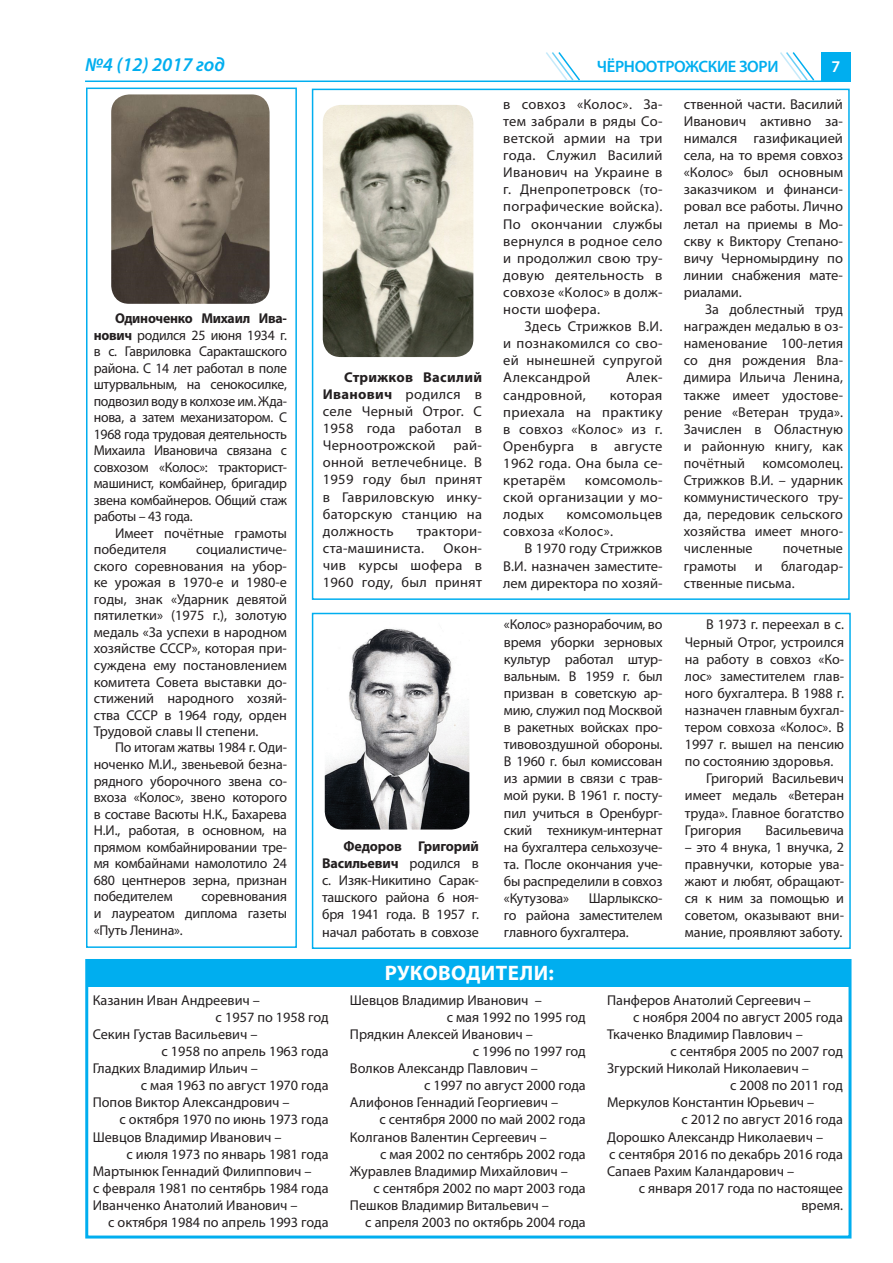
<style>
.page{position:relative;width:893px;height:1263px;background:#fff}
.page>*{position:absolute;margin:0;border:0;box-sizing:border-box;transform-origin:0 0}
.t1{font:700 21px "Myriad Pro";letter-spacing:.02em;color:#fff}
.t2{font:italic 600 19.5px "Myriad Pro";color:#00aeef}
.t3{font:600 16.5px "Myriad Pro";letter-spacing:-.02em;color:#00aeef}
.t4{font:600 16.5px "Myriad Pro";color:#fff}
.t5{font:14.25px/17.1px "Myriad Pro";color:#231f20;text-align:justify}
.t6{font:14.25px/17.1px "Myriad Pro";letter-spacing:.02em;color:#231f20}
.s1{font-weight:700}
</style>
<div class="page">
<div style="left:821px;top:53px;width:29px;height:29px;background:#00aeef"></div>
<hr style="left:85px;top:81px;width:751px;height:1px;background:#00aeef">
<svg style="left:544px;top:52px;width:38px;height:29px"></svg>
<svg style="left:778px;top:52px;width:38px;height:29px"></svg>
<div style="left:86px;top:959px;width:764px;height:28px;background:#00aeef"></div>
<img style="left:111px;top:94px;width:159px;height:210px">
<img style="left:323px;top:105px;width:150px;height:252px">
<img style="left:325px;top:628px;width:144px;height:201px">
<div style="left:86px;top:88px;width:211px;height:860px;border:2px solid #00aeef"></div>
<div style="left:85px;top:959px;width:766px;height:279px;border:3px solid #00aeef"></div>
<div style="left:312px;top:89px;width:538px;height:511px;border:2px solid #00aeef"></div>
<div style="left:312px;top:613px;width:539px;height:336px;border:2px solid #00aeef"></div>
<h2 class="t2" style="left:85px;top:53px;width:141px">№4 (12) 2017 год</h2>
<p class="t3" style="left:597px;top:56px;width:183px">ЧЁРНООТРОЖСКИЕ ЗОРИ</p>
<p class="t4" style="left:831px;top:55px;width:10px">7</p>
<p class="t5" style="left:94px;top:310px;width:195px;line-height:16.5px;text-indent:21px"><span class="s1">Одиноченко Михаил Ива&shy;нович</span> родился 25 июня 1934 г. в с. Гавриловка Саракташского района. С 14 лет работал в поле штурвальным, на сенокосилке, подвозил воду в колхозе им. Жда&shy;нова, а затем механизатором. С 1968 года трудовая деятельность Михаила Ивановича связана с совхозом «Колос»: тракторист&shy;машинист, комбайнер, бригадир звена комбайнеров. Общий стаж работы – 43 года.</p>
<p class="t5" style="left:94px;top:525px;width:195px;line-height:16.5px;text-indent:21px">Имеет почётные грамоты победителя</p>
<p class="t5" style="left:94px;top:541px;width:195px;line-height:16.5px;text-indent:102px">социалистиче&shy;ского соревнования на убор&shy;ке урожая в 1970-е и 1980-е годы, знак «Ударник девятой пятилетки» (1975 г.), золотую медаль «За успехи в народном хозяйстве СССР», которая при&shy;суждена ему постановлением комитета Совета выставки до&shy;стижений народного хозяй&shy;ства СССР в 1964 году, орден Трудовой славы II степени.</p>
<p class="t5" style="left:94px;top:739px;width:195px;line-height:16.5px;text-indent:21px">По итогам жатвы 1984 г. Оди&shy;ноченко М.И., звеньевой безна&shy;рядного уборочного звена со&shy;вхоза «Колос», звено которого в составе Васюты Н.К., Бахарева Н.И., работая, в основном, на прямом комбайнировании тре&shy;мя комбайнами намолотило 24<br>680 центнеров зерна, признан победителем</p>
<p class="t5" style="left:94px;top:888px;width:195px;text-indent:108px">соревнования и лауреатом диплома газеты «Путь Ленина».</p>
<p class="t5" style="left:323px;top:368px;width:161px;text-indent:21px"><span class="s1">Стрижков Василий Иванович</span> родился в селе Черный Отрог. С 1958 года работал в Черноотрожской рай&shy;онной ветлечебнице. В 1959 году был принят в Гавриловскую инку&shy;баторскую станцию на должность</p>
<p class="t6" style="left:323px;top:522px;width:161px;text-indent:94px">трактори&shy;ста-машиниста.</p>
<p class="t5" style="left:323px;top:539px;width:161px;text-indent:121px">Окон&shy;чив курсы шофера в 1960 году, был принят</p>
<p class="t5" style="left:322px;top:837px;width:158px;text-indent:21px"><span class="s1">Федоров Григорий Васильевич</span> родился в с. Изяк-Никитино Сарак&shy;ташского района 6 ноя&shy;бря 1941 года. В 1957 г. начал работать в совхозе</p>
<p class="t5" style="left:503px;top:95px;width:161px">в совхоз «Колос». За&shy;тем забрали в ряды Со&shy;ветской армии на три года. Служил Василий Иванович на Украине в г. Днепропетровск (то&shy;пографические войска).<br>По окончании службы вернулся в родное село и продолжил свою тру&shy;довую деятельность в совхозе «Колос» в долж&shy;ности шофера.</p>
<p class="t5" style="left:503px;top:318px;width:161px;text-indent:21px">Здесь Стрижков В.И. и познакомился со сво&shy;ей нынешней супругой Александрой</p>
<p class="t5" style="left:626px;top:369px;width:38px">Алек-</p>
<p class="t6" style="left:503px;top:386px;width:84px">сандровной,</p>
<p class="t5" style="left:503px;top:386px;width:161px;text-indent:106px">которая приехала на практику в совхоз «Колос» из г.<br>Оренбурга в августе 1962 года. Она была се&shy;кретарём</p>
<p class="t5" style="left:503px;top:471px;width:161px;text-indent:82px">комсомоль&shy;ской организации у мо&shy;лодых</p>
<p class="t6" style="left:503px;top:506px;width:161px;text-indent:63px">комсомольцев совхоза «Колос».</p>
<p class="t5" style="left:503px;top:540px;width:161px;text-indent:21px">В 1970 году Стрижков В.И. назначен заместите&shy;лем директора по хозяй-</p>
<p class="t5" style="left:504px;top:616px;width:160px">«Колос» разнорабочим, во время уборки зерновых культур работал штур&shy;вальным. В 1959 г. был призван в советскую ар&shy;мию, служил под Москвой в ракетных войсках про&shy;тивовоздушной обороны.<br>В 1960 г. был комиссован из армии в связи с трав&shy;мой руки. В 1961 г. посту&shy;пил учиться в Оренбург&shy;ский техникум-интернат на бухгалтера сельхозуче&shy;та. После окончания уче&shy;бы распределили в совхоз «Кутузова»</p>
<p class="t5" style="left:504px;top:889px;width:160px;text-indent:85px">Шарлыкско&shy;го района заместителем главного бухгалтера.</p>
<h1 class="t1" style="left:385px;top:959px;width:171px">РУКОВОДИТЕЛИ:</h1>
<p class="t5" style="left:684px;top:95px;width:161px">ственной части. Василий Иванович активно за&shy;нимался газификацией села, на то время совхоз «Колос» был основным заказчиком и финанси&shy;ровал все работы. Лично летал на приемы в Мо&shy;скву к Виктору Степано&shy;вичу Черномырдину по линии снабжения мате&shy;риалами.</p>
<p class="t5" style="left:684px;top:300px;width:161px;text-indent:21px">За доблестный труд награжден медалью в оз&shy;наменование 100-летия со дня рождения Вла&shy;димира Ильича Ленина, также имеет удостове&shy;рение «Ветеран труда».<br>Зачислен в Областную и районную книгу, как почётный комсомолец.<br>Стрижков В.И. – ударник коммунистического тру&shy;да, передовик сельского хозяйства имеет много&shy;численные</p>
<p class="t5" style="left:783px;top:540px;width:62px">почетные</p>
<p class="t5" style="left:684px;top:557px;width:161px;text-indent:97px">благодар&shy;ственные письма.</p>
<p class="t5" style="left:684px;top:557px;width:54px">грамоты</p>
<p class="t5" style="left:755px;top:557px;width:9px">и</p>
<p class="t5" style="left:706px;top:616px;width:139px">В 1973 г. переехал в с.</p>
<p class="t5" style="left:685px;top:633px;width:161px">Черный Отрог, устроился</p>
<p class="t5" style="left:685px;top:650px;width:161px">на работу в совхоз «Ко-</p>
<p class="t5" style="left:685px;top:667px;width:161px">лос» заместителем глав-</p>
<p class="t5" style="left:685px;top:684px;width:161px">ного бухгалтера. В 1988 г.</p>
<p class="t5" style="left:685px;top:701px;width:161px">назначен главным бухгал-</p>
<p class="t5" style="left:685px;top:718px;width:161px">тером совхоза «Колос». В</p>
<p class="t5" style="left:685px;top:735px;width:161px">1997 г. вышел на пенсию</p>
<p class="t5" style="left:685px;top:753px;width:150px">по состоянию здоровья.</p>
<p class="t5" style="left:706px;top:770px;width:139px">Григорий Васильевич</p>
<p class="t5" style="left:685px;top:787px;width:161px">имеет медаль «Ветеран</p>
<p class="t5" style="left:685px;top:804px;width:161px">труда». Главное богатство</p>
<p class="t5" style="left:685px;top:821px;width:58px">Григория</p>
<p class="t5" style="left:765px;top:821px;width:80px">Васильевича</p>
<p class="t5" style="left:685px;top:838px;width:161px">– это 4 внука, 1 внучка, 2 правнучки, которые ува&shy;жают и любят, обращают&shy;ся к ним за помощью и советом, оказывают вни&shy;мание, проявляют заботу.</p>
<p class="t5" style="left:93px;top:991px;width:169px">Казанин Иван Андреевич –</p>
<p class="t5" style="left:216px;top:1008px;width:114px">с 1957 по 1958 год</p>
<p class="t5" style="left:93px;top:1025px;width:166px">Секин Густав Васильевич –</p>
<p class="t5" style="left:162px;top:1042px;width:169px">с 1958 по апрель 1963 года</p>
<p class="t5" style="left:93px;top:1059px;width:167px">Гладких Владимир Ильич –</p>
<p class="t5" style="left:141px;top:1077px;width:189px">с мая 1963 по август 1970 года</p>
<p class="t5" style="left:93px;top:1094px;width:198px">Попов Виктор Александрович –</p>
<p class="t5" style="left:120px;top:1111px;width:211px">с октября 1970 по июнь 1973 года</p>
<p class="t5" style="left:93px;top:1128px;width:190px">Шевцов Владимир Иванович –</p>
<p class="t5" style="left:126px;top:1145px;width:204px">с июля 1973 по январь 1981 года</p>
<p class="t5" style="left:93px;top:1162px;width:221px">Мартынюк Геннадий Филиппович –</p>
<p class="t5" style="left:93px;top:1179px;width:237px">с февраля 1981 по сентябрь 1984 года</p>
<p class="t5" style="left:93px;top:1196px;width:206px">Иванченко Анатолий Иванович –</p>
<p class="t5" style="left:108px;top:1213px;width:222px">с октября 1984 по апрель 1993 года</p>
<p class="t5" style="left:350px;top:991px;width:193px">Шевцов Владимир Иванович –</p>
<p class="t5" style="left:447px;top:1008px;width:141px">с мая 1992 по 1995 год</p>
<p class="t5" style="left:350px;top:1025px;width:185px">Прядкин Алексей Иванович –</p>
<p class="t5" style="left:473px;top:1042px;width:114px">с 1996 по 1997 год</p>
<p class="t5" style="left:350px;top:1059px;width:190px">Волков Александр Павлович –</p>
<p class="t5" style="left:424px;top:1077px;width:163px">с 1997 по август 2000 года</p>
<p class="t5" style="left:350px;top:1094px;width:210px">Алифонов Геннадий Георгиевич –</p>
<p class="t5" style="left:379px;top:1111px;width:208px">с сентября 2000 по май 2002 года</p>
<p class="t5" style="left:350px;top:1128px;width:199px">Колганов Валентин Сергеевич –</p>
<p class="t5" style="left:380px;top:1145px;width:207px">с мая 2002 по сентябрь 2002 года</p>
<p class="t5" style="left:350px;top:1162px;width:220px">Журавлев Владимир Михайлович –</p>
<p class="t5" style="left:373px;top:1179px;width:214px">с сентября 2002 по март 2003 года</p>
<p class="t5" style="left:350px;top:1196px;width:200px">Пешков Владимир Витальевич –</p>
<p class="t5" style="left:365px;top:1213px;width:222px">с апреля 2003 по октябрь 2004 года</p>
<p class="t5" style="left:607px;top:991px;width:205px">Панферов Анатолий Сергеевич –</p>
<p class="t5" style="left:633px;top:1008px;width:211px">с ноября 2004 по август 2005 года</p>
<p class="t5" style="left:607px;top:1025px;width:197px">Ткаченко Владимир Павлович –</p>
<p class="t5" style="left:670px;top:1042px;width:174px">с сентября 2005 по 2007 год</p>
<p class="t5" style="left:607px;top:1059px;width:203px">Згурский Николай Николаевич –</p>
<p class="t5" style="left:730px;top:1077px;width:114px">с 2008 по 2011 год</p>
<p class="t5" style="left:607px;top:1094px;width:209px">Меркулов Константин Юрьевич –</p>
<p class="t5" style="left:681px;top:1111px;width:163px">с 2012 по август 2016 года</p>
<p class="t5" style="left:607px;top:1128px;width:218px">Дорошко Александр Николаевич –</p>
<p class="t5" style="left:609px;top:1145px;width:235px">с сентября 2016 по декабрь 2016 года</p>
<p class="t5" style="left:607px;top:1162px;width:189px">Сапаев Рахим Каландарович –</p>
<p class="t5" style="left:639px;top:1179px;width:206px">с января 2017 года по настоящее</p>
<p class="t5" style="left:801px;top:1196px;width:43px">время.</p>
</div>
